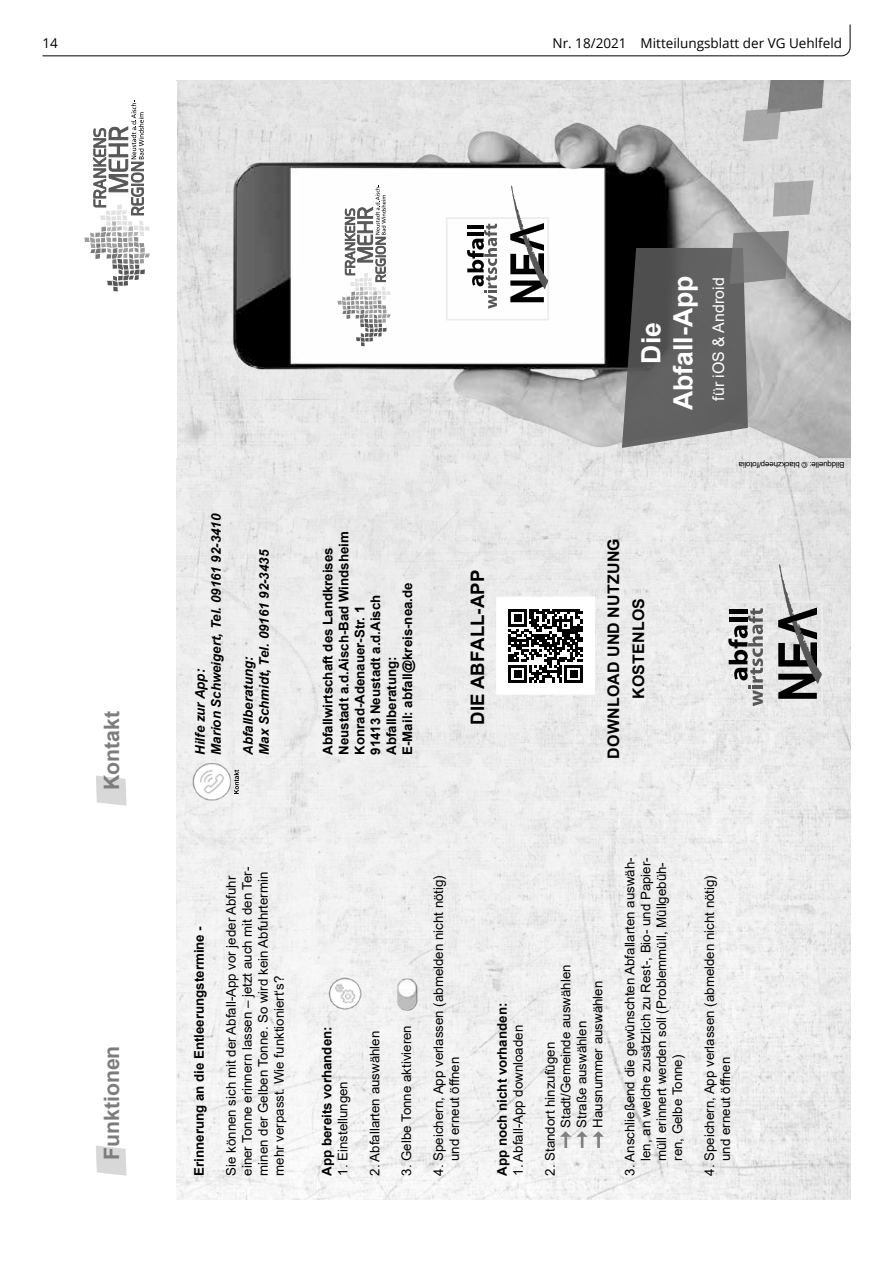
<style>
.page{position:relative;width:893px;height:1263px;background:#fff}
.page>*{position:absolute;margin:0;border:0;box-sizing:border-box;transform-origin:0 0}
.t1{font:700 26.55px/32px "Arial";color:#fff;text-align:center}
.t2{font:700 21.3px "Arial";color:#7d7d7d}
.t3{font:700 18.6px "Arial";letter-spacing:.015em;color:#000}
.t4{font:700 15.9px/25.2px "Arial";letter-spacing:.015em;color:#000;text-align:center}
.t5{font:15.9px "Arial";color:#fff}
.t6{font:13.5px "Open Sans";color:#000}
.t7{font:13.35px/15.9px "Arial";color:#000}
.t8{font:700 13.35px/15.9px "Arial";color:#000}
.t9{font:italic 700 13.35px/15.9px "Arial";color:#000}
.t10{font:7.95px "Arial";letter-spacing:-.02em;color:#000}
.t11{font:4.5px "Arial";color:#000}
</style>
<div class="page">
<svg style="left:42px;top:24px;width:809px;height:33px"></svg>
<img style="left:176px;top:81px;width:674px;height:1118px">
<img style="left:214px;top:91px;width:636px;height:366px">
<svg style="left:84px;top:101px;width:66px;height:190px"></svg>
<svg style="left:622px;top:231px;width:167px;height:217px;background:#767676"></svg>
<svg style="left:773px;top:180px;width:41px;height:37px;background:#afafaf"></svg>
<svg style="left:743px;top:81px;width:82px;height:60px;background:#b3b3b3"></svg>
<svg style="left:749px;top:152px;width:20px;height:20px"></svg>
<svg style="left:338px;top:185px;width:53px;height:161px"></svg>
<svg style="left:446px;top:186px;width:103px;height:134px"></svg>
<svg style="left:704px;top:564px;width:119px;height:156px;background:#c2c2c2"></svg>
<svg style="left:96px;top:775px;width:30px;height:31px"></svg>
<svg style="left:96px;top:1145px;width:30px;height:31px"></svg>
<div style="left:498px;top:599px;width:95px;height:94px;background:#fff"></div>
<svg style="left:508px;top:609px;width:74px;height:73px"></svg>
<img style="left:188px;top:758px;width:47px;height:48px">
<img style="left:325px;top:974px;width:39px;height:40px">
<svg style="left:560px;top:1131px;width:44px;height:17px"></svg>
<svg style="left:234px;top:770px;width:5px;height:24px"></svg>
<img style="left:392px;top:974px;width:29px;height:42px">
<p class="t6" style="left:43px;top:33px;width:17px">14</p>
<p class="t6" style="left:552px;top:33px;width:291px">Nr. 18/2021 Mitteilungsblatt der VG Uehlfeld</p>
<h2 class="t2" style="left:97px;top:790px;width:81px;rotate:-90deg">Kontakt</h2>
<h2 class="t2" style="left:97px;top:1160px;width:116px;rotate:-90deg">Funktionen</h2>
<p class="t9" style="left:193px;top:755px;width:243px;rotate:-90deg">Hilfe zur App:<br>Marion Schweigert, Tel. 09161 92-3410</p>
<p class="t9" style="left:240px;top:755px;width:207px;rotate:-90deg">Abfallberatung:<br>Max Schmidt, Tel. 09161 92-3435</p>
<p class="t8" style="left:320px;top:755px;width:225px;rotate:-90deg">Abfallwirtschaft des Landkreises<br>Neustadt a.d.Aisch-Bad Windsheim<br>Konrad-Adenauer-Str. 1<br>91413 Neustadt a.d.Aisch<br>Abfallberatung:<br>E-Mail: abfall@kreis-nea.de</p>
<h3 class="t3" style="left:465px;top:725px;width:157px;rotate:-90deg">DIE ABFALL-APP</h3>
<h1 class="t1" style="left:635px;top:410px;width:136px;rotate:-90deg">Die<br>Abfall-App</h1>
<p class="t5" style="left:708px;top:401px;width:125px;rotate:-90deg">für iOS &amp; Android</p>
<p class="t10" style="left:845px;top:470px;width:107px;rotate:-180deg">Bildquelle: © blackzheep/fotolia</p>
<p class="t4" style="left:601px;top:759px;width:222px;rotate:-90deg">DOWNLOAD UND NUTZUNG<br>KOSTENLOS</p>
<p class="t11" style="left:605px;top:656px;width:22px;rotate:-90deg">Abfall-App</p>
<p class="t8" style="left:191px;top:1176px;width:251px;rotate:-90deg">Erinnerung an die Entleerungstermine -</p>
<p class="t7" style="left:223px;top:1176px;width:310px;rotate:-90deg">Sie können sich mit der Abfall-App vor jeder Abfuhr einer Tonne erinnern lassen – jetzt auch mit den Ter&shy;minen der Gelben Tonne. So wird kein Abfuhrtermin mehr verpasst. Wie funktioniert‘s?</p>
<p class="t8" style="left:319px;top:1176px;width:151px;rotate:-90deg">App bereits vorhanden:</p>
<p class="t7" style="left:335px;top:1176px;width:96px;rotate:-90deg">1. Einstellungen</p>
<p class="t7" style="left:367px;top:1176px;width:146px;rotate:-90deg">2. Abfallarten auswählen</p>
<p class="t7" style="left:398px;top:1176px;width:152px;rotate:-90deg">3. Gelbe Tonne aktivieren</p>
<p class="t7" style="left:430px;top:1161px;width:287px;text-indent:-15px;rotate:-90deg">4. Speichern, App verlassen (abmelden nicht nötig) und erneut öffnen</p>
<p class="t8" style="left:494px;top:1176px;width:174px;rotate:-90deg">App noch nicht vorhanden:</p>
<p class="t7" style="left:510px;top:1176px;width:152px;rotate:-90deg">1. Abfall-App downloaden</p>
<p class="t7" style="left:542px;top:1128px;width:165px;text-indent:-48px;rotate:-90deg">2. Standort hinzufügen<br>Stadt/Gemeinde auswählen<br>Straße auswählen<br>Hausnummer auswählen</p>
<p class="t7" style="left:622px;top:1161px;width:305px;text-indent:-14px;rotate:-90deg">3. Anschließend die gewünschten Abfallarten auswäh&shy;len, an welche zusätzlich zu Rest-, Bio- und Papier&shy;müll erinnert werden soll (Problemmüll, Müllgebüh&shy;ren, Gelbe Tonne)</p>
<p class="t7" style="left:701px;top:1161px;width:287px;text-indent:-15px;rotate:-90deg">4. Speichern, App verlassen (abmelden nicht nötig) und erneut öffnen</p>
</div>
